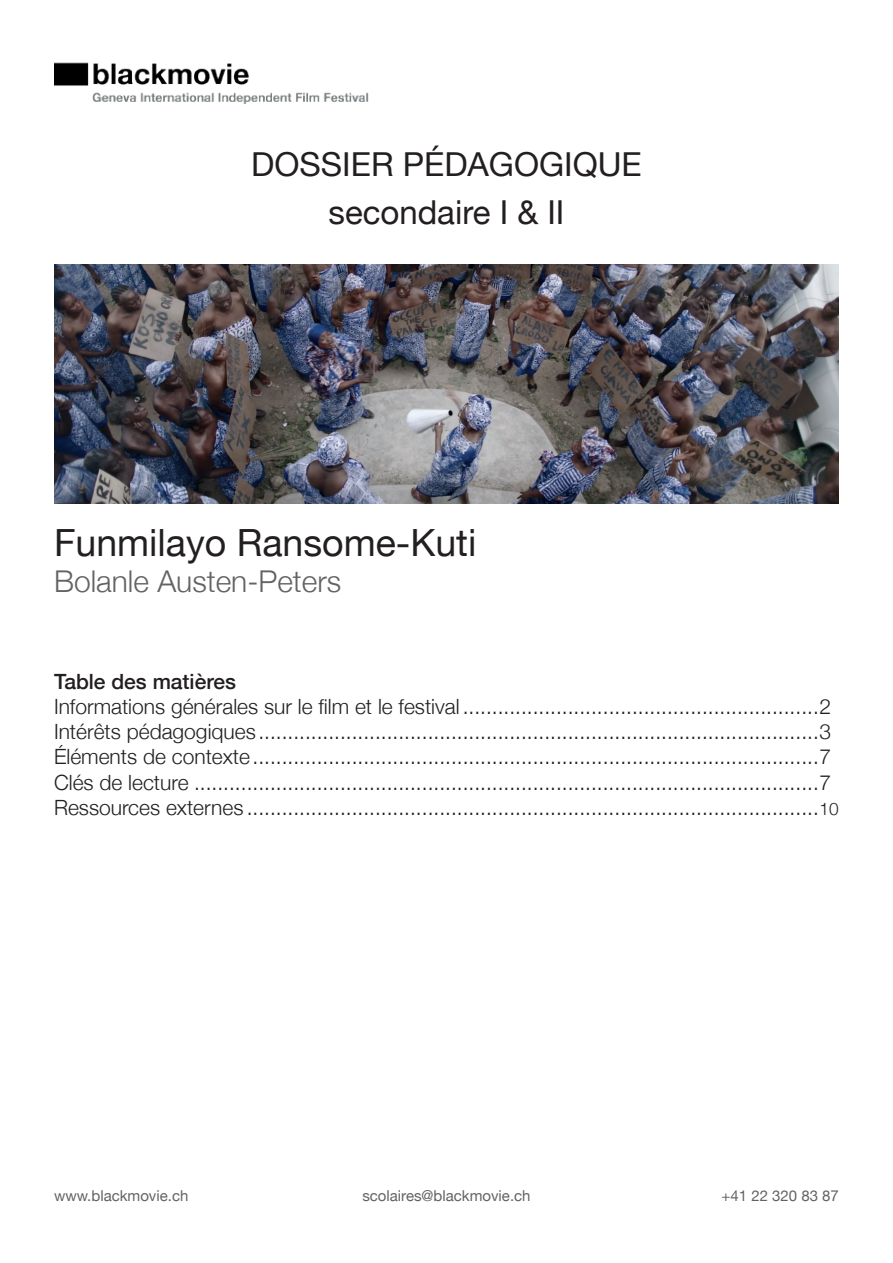
<style>
.page{position:relative;width:893px;height:1263px;background:#fff}
.page>*{position:absolute;margin:0;border:0;box-sizing:border-box;transform-origin:0 0}
.t1{font:37.5px "Helvetica Neue";color:#231f20}
.t2{font:33px/48.2px "Helvetica Neue";color:#231f20;text-align:center}
.t3{font:300 30px "Helvetica Neue";color:#636366}
.t4{font:300 21px/25.2px "Helvetica Neue";color:#231f20}
.t5{font:500 21px "Helvetica Neue";color:#231f20}
.t6{font:15px "Helvetica Neue";color:#636366}
.s1{font-size:17.25px}
</style>
<div class="page">
<img style="left:54px;top:265px;width:785px;height:238px">
<img style="left:54px;top:62px;width:315px;height:42px">
<h2 class="t2" style="left:251px;top:142px;width:392px">DOSSIER PÉDAGOGIQUE secondaire I &amp; II</h2>
<h1 class="t1" style="left:54px;top:515px;width:424px">Funmilayo Ransome-Kuti</h1>
<h3 class="t3" style="left:54px;top:557px;width:289px">Bolanle Austen-Peters</h3>
<p class="t5" style="left:54px;top:664px;width:183px">Table des matières</p>
<p class="t4" style="left:54px;top:692px;width:786px">Informations générales sur le film et le festival .............................................................2<br>Intérêts pédagogiques................................................................................................3<br>Éléments de contexte.................................................................................................7<br>Clés de lecture ...........................................................................................................7<br>Ressources externes ..................................................................................................<span class="s1">10</span></p>
<p class="t6" style="left:54px;top:1184px;width:136px">www.blackmovie.ch</p>
<p class="t6" style="left:362px;top:1184px;width:170px">scolaires@blackmovie.ch</p>
<p class="t6" style="left:721px;top:1184px;width:119px">+41 22 320 83 87</p>
</div>
